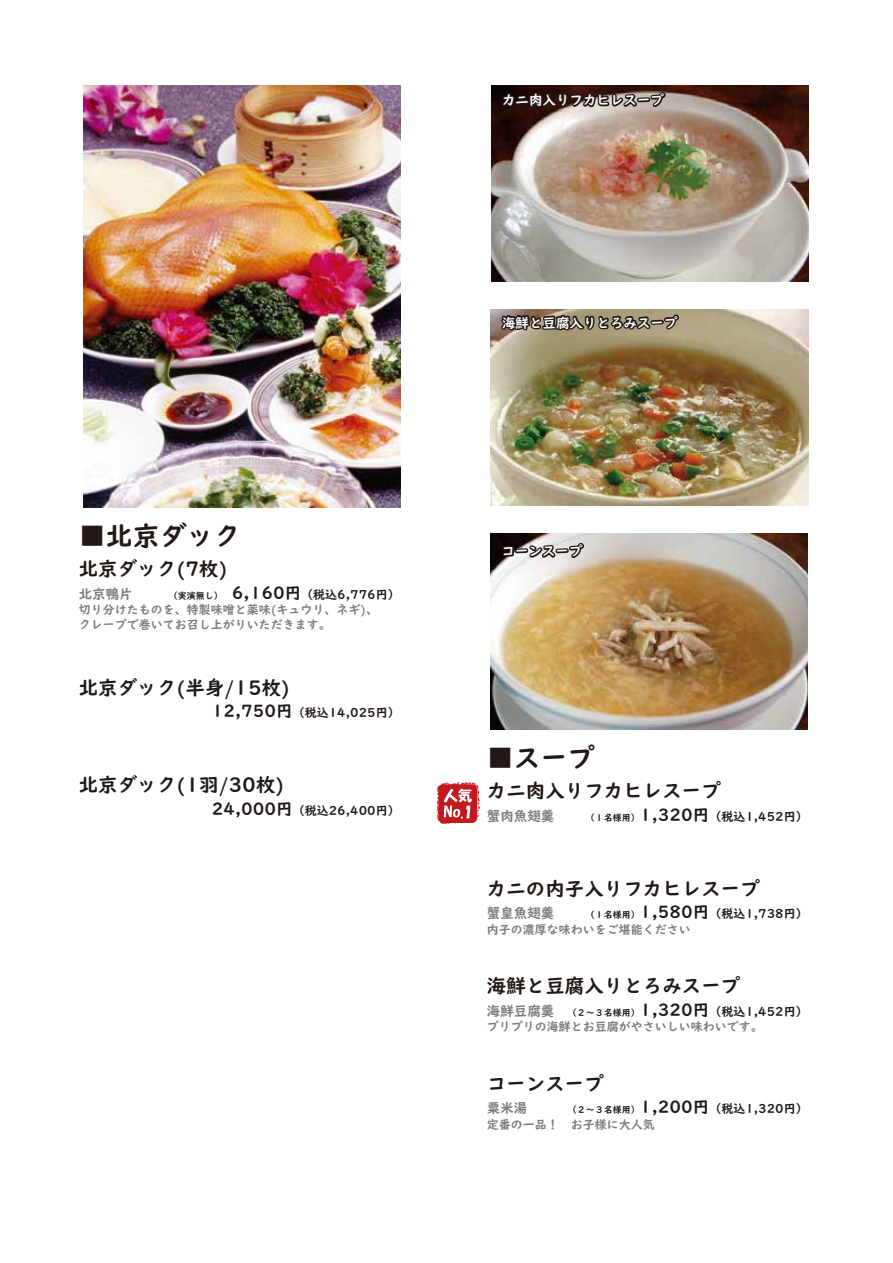
<style>
.page{position:relative;width:893px;height:1263px;background:#fff}
.page>*{position:absolute;margin:0;border:0;box-sizing:border-box;transform-origin:0 0}
.t1{font:27px "UD Digi Kyokasho NP B";color:#221815}
.t2{font:19.5px "UD Digi Kyokasho NP B";color:#221815}
.t3{font:13.5px "UD Digi Kyokasho NP B";color:#fff}
.t4{font:13.5px "UD Digi Kyokasho NP B";color:#7d7d7d}
.t5{font:12px "UD Digi Kyokasho NP B";color:#221815}
.t6{font:12px/14.4px "UD Digi Kyokasho NP B";color:#7d7d7d}
.s1{font-size:9px}
.s2{font-size:16.5px}
</style>
<div class="page">
<img style="left:83px;top:85px;width:318px;height:422px">
<img style="left:491px;top:85px;width:318px;height:196px">
<img style="left:491px;top:309px;width:317px;height:196px">
<img style="left:499px;top:85px;width:183px;height:389px">
<svg style="left:437px;top:782px;width:43px;height:42px"></svg>
<img style="left:490px;top:533px;width:318px;height:196px">
<svg style="left:500px;top:533px;width:87px;height:28px"></svg>
<h1 class="t1" style="left:79px;top:519px;width:163px">■北京ダック</h1>
<h2 class="t2" style="left:79px;top:557px;width:151px">北京ダック(7枚)</h2>
<p class="t5" style="left:169px;top:587px;width:232px"><span class="s1">（実演無し）　</span><span class="s2">6,160円</span>（税込6,776円）</p>
<p class="t4" style="left:79px;top:585px;width:55px">北京鴨片</p>
<p class="t6" style="left:79px;top:602px;width:301px">切り分けたものを、特製味噌と薬味(キュウリ、ネギ)、クレープで巻いてお召し上がりいただきます。</p>
<h2 class="t2" style="left:79px;top:676px;width:213px">北京ダック(半身/15枚)</h2>
<p class="t5" style="left:212px;top:705px;width:189px"><span class="s2">12,750円</span>（税込14,025円）</p>
<h2 class="t2" style="left:79px;top:773px;width:207px">北京ダック(1羽/30枚)</h2>
<p class="t5" style="left:212px;top:803px;width:189px"><span class="s2">24,000円</span>（税込26,400円）</p>
<p class="t3" style="left:502px;top:92px;width:163px">カニ肉入りフカヒレスープ</p>
<p class="t3" style="left:502px;top:315px;width:177px">海鮮と豆腐入りとろみスープ</p>
<p class="t3" style="left:502px;top:543px;width:82px">コーンスープ</p>
<h1 class="t1" style="left:487px;top:741px;width:109px">■スープ</h1>
<h2 class="t2" style="left:487px;top:779px;width:235px">カニ肉入りフカヒレスープ</h2>
<p class="t4" style="left:487px;top:807px;width:69px">蟹肉魚翅羹</p>
<p class="t5" style="left:586px;top:809px;width:223px"><span class="s1">（１名様用）</span><span class="s2">1,320円</span>（税込1,452円）</p>
<h2 class="t2" style="left:487px;top:877px;width:274px">カニの内子入りフカヒレスープ</h2>
<p class="t4" style="left:487px;top:905px;width:69px">蟹皇魚翅羹</p>
<p class="t5" style="left:586px;top:906px;width:223px"><span class="s1">（１名様用）</span><span class="s2">1,580円</span>（税込1,738円）</p>
<p class="t6" style="left:487px;top:922px;width:205px">内子の濃厚な味わいをご堪能ください</p>
<h2 class="t2" style="left:487px;top:974px;width:255px">海鮮と豆腐入りとろみスープ</h2>
<p class="t4" style="left:487px;top:1002px;width:69px">海鮮豆腐羹</p>
<p class="t5" style="left:568px;top:1004px;width:241px"><span class="s1">（２～３名様用）</span><span class="s2">1,320円</span>（税込1,452円）</p>
<p class="t6" style="left:487px;top:1019px;width:277px">プリプリの海鮮とお豆腐がやさいしい味わいです。</p>
<h2 class="t2" style="left:487px;top:1072px;width:118px">コーンスープ</h2>
<p class="t4" style="left:487px;top:1100px;width:42px">粟米湯</p>
<p class="t5" style="left:568px;top:1101px;width:241px"><span class="s1">（２～３名様用）</span><span class="s2">1,200円</span>（税込1,320円）</p>
<p class="t6" style="left:487px;top:1117px;width:169px">定番の一品！　お子様に大人気</p>
</div>
